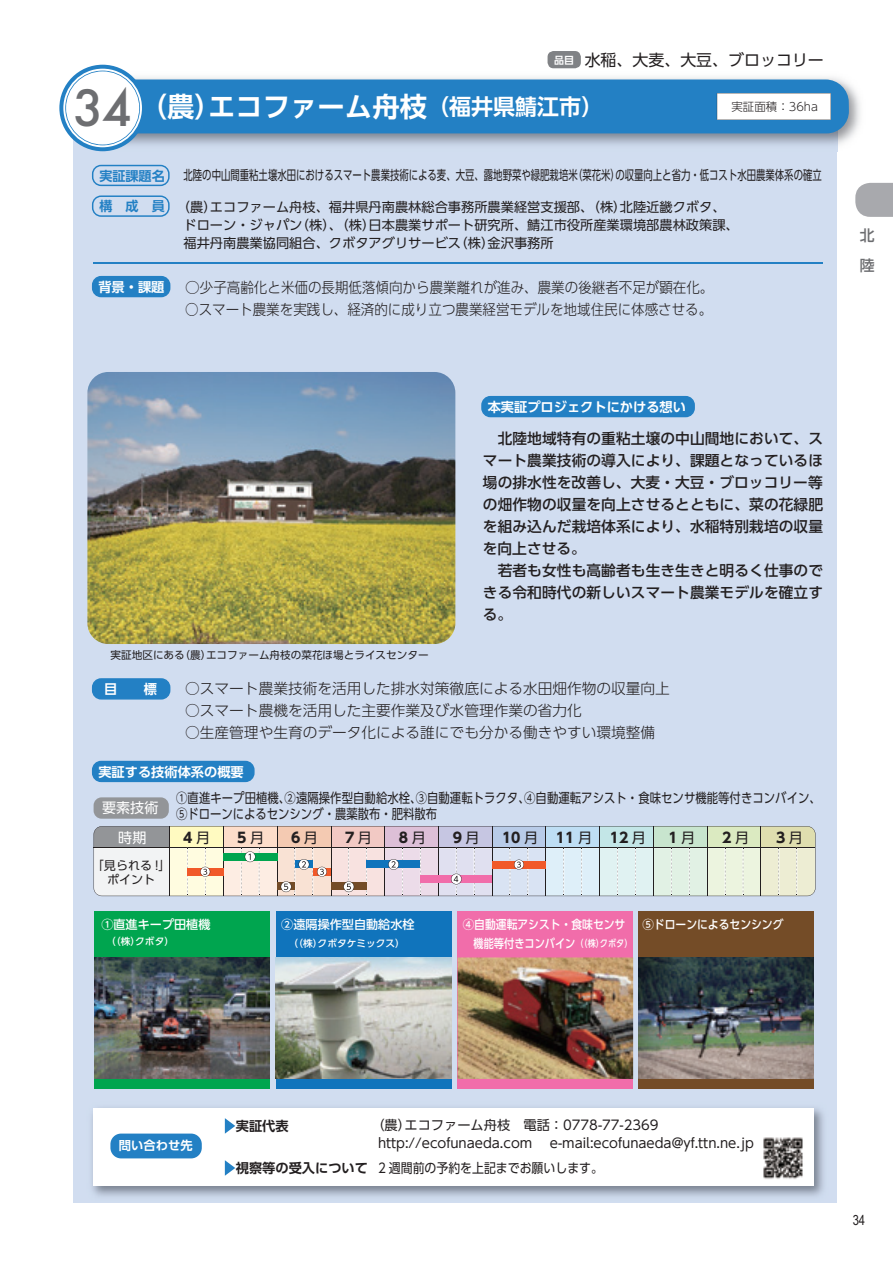
<style>
.page{position:relative;width:893px;height:1263px;background:#fff}
.page>*{position:absolute;margin:0;border:0;box-sizing:border-box;transform-origin:0 0}
.t1{font:27.3px "UD Shin Go Pro De Bold 90 pv RKSJ H";color:#fff}
.t2{font:15.9px "UD Shin Go Pro";color:#231f20}
.t3{font:500 14.85px/29.7px "UD Shin Go Pro";color:#6c6d70}
.t4{font:14.7px/22px "UD Shin Go Pro Medium 90 pv RKSJ H";letter-spacing:.005em;color:#231f20}
.t5{font:14.7px "UD Shin Go Pro Light 90 pv RKSJ H";color:#231f20}
.t6{font:14.7px "UD Shin Go Pro Light 90 pv RKSJ H";color:#231f20;scale:.92 1}
.t7{font:14.1px "UD Shin Go Pro Bold 90 pv RKSJ H";color:#231f20}
.t8{font:14.1px "UD Shin Go Pro Regular 90 pv RKSJ H";color:#fff}
.t9{font:13.8px "Arial Narrow";color:#231f20}
.t10{font:13.5px/16.2px "UD Shin Go Pro Regular 90 pv RKSJ H";letter-spacing:.005em;color:#231f20;scale:.84 1}
.t11{font:13.2px/17.5px "UD Shin Go Pro Regular 90 pv RKSJ H";color:#231f20}
.t12{font:13.2px "UD Shin Go Pro Regular 90 pv RKSJ H";color:#231f20;scale:.71 1}
.t13{font:13.2px "UD Shin Go Pro De Bold 90 pv RKSJ H";color:#fff}
.t14{font:13.2px "UD Shin Go Pro Regular 90 pv RKSJ H";color:#231f20;scale:.9 1}
.t15{font:13.2px "UD Shin Go Pro De Bold 90 pv RKSJ H";color:#2380c4}
.t16{font:13.2px "UD Shin Go Pro De Bold 90 pv RKSJ H";color:#231f20}
.t17{font:12.3px "UD Shin Go Pro De Bold 90 pv RKSJ H";color:#fff}
.t18{font:12.15px/18.1px "UD Shin Go Pro Medium 90 pv RKSJ H";color:#fff;scale:.95 1}
.t19{font:12.15px "UD Shin Go Pro Medium 90 pv RKSJ H";color:#fff}
.t20{font:12px/14.4px "UD Shin Go Pro Regular 90 pv RKSJ H";color:#231f20;text-align:center}
.t21{font:11.4px "UD Shin Go Pro Light 90 pv RKSJ H";color:#231f20}
.t22{font:10.65px "UD Shin Go Pro Regular 90 pv RKSJ H";color:#231f20}
.t23{font:9.75px "UD Shin Go Pro Medium 90 pv RKSJ H";color:#fff}
.s1{font-family:"UD Shin Go Pro De";font-weight:700;font-size:10.05px;color:#fff}
.s2{font-family:"Futura";font-weight:500;font-size:48.45px;color:#6d6e71}
.s3{font-size:22.05px}
.s4{font-family:"UD Shin Go Pro Regular 90 pv RKSJ H"}
.s5{font-size:9.75px}
.s6{color:#2380c4}
.s7{font-family:"UD Shin Go Pro De Bold 90 pv RKSJ H";color:#2380c4}
.s8{font-family:"UD Shin Go Pro De Bold 90 pv RKSJ H"}
</style>
<div class="page">
<div style="left:73px;top:102px;width:764px;height:1101px;background:#d1ddf0"></div>
<div style="left:94px;top:911px;width:175px;height:178px;background:#00a54f"></div>
<svg style="left:94px;top:826px;width:667px;height:70px;background:#dadbd7"></svg>
<hr style="left:438px;top:826px;width:1px;height:70px;background:#231f20">
<hr style="left:707px;top:826px;width:1px;height:70px;background:#231f20">
<hr style="left:385px;top:826px;width:1px;height:70px;background:#231f20">
<hr style="left:653px;top:826px;width:1px;height:70px;background:#231f20">
<hr style="left:331px;top:826px;width:1px;height:70px;background:#231f20">
<hr style="left:600px;top:826px;width:1px;height:70px;background:#231f20">
<hr style="left:277px;top:826px;width:1px;height:70px;background:#231f20">
<hr style="left:546px;top:826px;width:1px;height:70px;background:#231f20">
<hr style="left:223px;top:826px;width:1px;height:70px;background:#231f20">
<hr style="left:492px;top:826px;width:1px;height:70px;background:#231f20">
<hr style="left:170px;top:826px;width:1px;height:70px;background:#231f20">
<svg style="left:725px;top:848px;width:1px;height:47px"></svg>
<svg style="left:671px;top:848px;width:1px;height:47px"></svg>
<svg style="left:617px;top:848px;width:1px;height:47px"></svg>
<svg style="left:564px;top:848px;width:1px;height:47px"></svg>
<svg style="left:187px;top:848px;width:1px;height:47px"></svg>
<svg style="left:474px;top:848px;width:1px;height:47px"></svg>
<svg style="left:761px;top:826px;width:54px;height:70px;background:#e3e3c4"></svg>
<svg style="left:743px;top:848px;width:1px;height:47px"></svg>
<svg style="left:420px;top:848px;width:1px;height:47px"></svg>
<svg style="left:689px;top:848px;width:1px;height:47px"></svg>
<svg style="left:366px;top:848px;width:1px;height:47px"></svg>
<svg style="left:635px;top:848px;width:1px;height:47px"></svg>
<svg style="left:582px;top:848px;width:1px;height:47px"></svg>
<div style="left:223px;top:853px;width:54px;height:8px;background:#00a54f"></div>
<svg style="left:241px;top:848px;width:19px;height:47px"></svg>
<div style="left:367px;top:860px;width:53px;height:8px;background:#1074bc"></div>
<svg style="left:388px;top:848px;width:15px;height:47px"></svg>
<svg style="left:277px;top:882px;width:4px;height:8px"></svg>
<div style="left:331px;top:882px;width:36px;height:8px;background:#744c27"></div>
<svg style="left:343px;top:848px;width:11px;height:47px"></svg>
<div style="left:94px;top:797px;width:75px;height:22px;background:#939598;border-radius:8px"></div>
<div style="left:458px;top:911px;width:175px;height:178px;background:#f16daa"></div>
<div style="left:276px;top:911px;width:175px;height:178px;background:#1074bc"></div>
<div style="left:638px;top:911px;width:176px;height:178px;background:#744c27"></div>
<img style="left:638px;top:957px;width:176px;height:122px">
<img style="left:77px;top:70px;width:783px;height:82px">
<img style="left:77px;top:131px;width:760px;height:21px">
<div style="left:86px;top:80px;width:763px;height:53px;background:#2380c4;border-radius:23px"></div>
<svg style="left:59px;top:65px;width:87px;height:86px"></svg>
<svg style="left:63px;top:69px;width:79px;height:78px"></svg>
<svg style="left:65px;top:71px;width:75px;height:74px"></svg>
<div style="left:66px;top:71px;width:73px;height:74px;background:#fff;border-radius:50%"></div>
<svg style="left:717px;top:93px;width:114px;height:27px;background:#f8f8f8"></svg>
<svg style="left:92px;top:165px;width:78px;height:21px"></svg>
<svg style="left:92px;top:195px;width:78px;height:22px"></svg>
<div style="left:92px;top:276px;width:78px;height:21px;background:#2380c4"></div>
<div style="left:92px;top:761px;width:163px;height:21px;background:#2380c4"></div>
<svg style="left:92px;top:678px;width:78px;height:21px;background:#2b84c6"></svg>
<div style="left:481px;top:396px;width:214px;height:21px;background:#2380c4"></div>
<img style="left:91px;top:1107px;width:733px;height:90px">
<div style="left:94px;top:1109px;width:720px;height:77px;background:#fff"></div>
<svg style="left:224px;top:1118px;width:12px;height:16px"></svg>
<svg style="left:224px;top:1160px;width:11px;height:16px"></svg>
<svg style="left:110px;top:1133px;width:92px;height:25px;background:#3288c8"></svg>
<hr style="left:94px;top:262px;width:729px;height:2px;background:#2380c4">
<div style="left:420px;top:875px;width:72px;height:7px;background:#f16daa"></div>
<svg style="left:451px;top:848px;width:11px;height:47px"></svg>
<div style="left:492px;top:861px;width:54px;height:7px;background:#f15929"></div>
<svg style="left:510px;top:848px;width:19px;height:47px"></svg>
<div style="left:313px;top:868px;width:18px;height:7px;background:#f15929"></div>
<svg style="left:281px;top:848px;width:46px;height:47px;background:#e7d5cb"></svg>
<div style="left:187px;top:868px;width:37px;height:7px;background:#f15929"></div>
<svg style="left:200px;top:848px;width:10px;height:47px"></svg>
<img style="left:94px;top:957px;width:175px;height:122px">
<img style="left:633px;top:957px;width:1px;height:122px">
<img style="left:458px;top:957px;width:175px;height:122px">
<img style="left:276px;top:957px;width:175px;height:122px">
<img style="left:87px;top:372px;width:368px;height:272px">
<img style="left:763px;top:1137px;width:40px;height:42px">
<svg style="left:855px;top:183px;width:38px;height:34px"></svg>
<div style="left:548px;top:51px;width:33px;height:17px;background:#808285;border-radius:6px"></div>
<p class="t2" style="left:554px;top:47px;width:271px"><span class="s1">品目</span> 水稲、大麦、大豆、ブロッコリー</p>
<h1 class="t1" style="left:74px;top:85px;width:531px"><span class="s2">34</span> （農）エコファーム舟枝<span class="s3">（福井県鯖江市）</span></h1>
<p class="t21" style="left:731px;top:97px;width:88px">実証面積：36ha</p>
<p class="t15" style="left:99px;top:165px;width:67px">実証課題名</p>
<p class="t12" style="left:184px;top:164px;width:900px">北陸の中山間重粘土壌水田におけるスマート農業技術による麦、大豆、露地野菜や緑肥栽培米（菜花米）の収量向上と省力・低コスト水田農業体系の確立</p>
<p class="t11" style="left:184px;top:198px;width:557px;text-indent:-7px">（農）エコファーム舟枝、福井県丹南農林総合事務所農業経営支援部、（株）北陸近畿クボタ、ドローン・ジャパン（株）、（株）日本農業サポート研究所、鯖江市役所産業環境部農林政策課、福井丹南農業協同組合、クボタアグリサービス（株）金沢事務所</p>
<p class="t15" style="left:99px;top:195px;width:67px">構　成　員</p>
<p class="t13" style="left:98px;top:276px;width:68px">背景・課題</p>
<p class="t5" style="left:185px;top:275px;width:530px">○少子高齢化と米価の長期低落傾向から農業離れが進み、農業の後継者不足が顕在化。</p>
<p class="t6" style="left:185px;top:297px;width:574px">○スマート農業を実践し、経済的に成り立つ農業経営モデルを地域住民に体感させる。</p>
<p class="t13" style="left:488px;top:396px;width:200px">本実証プロジェクトにかける想い</p>
<p class="t4" style="left:483px;top:427px;width:342px">　北陸地域特有の重粘土壌の中山間地において、スマート農業技術の導入により、課題となっているほ場の排水性を改善し、大麦・大豆・ブロッコリー等の畑作物の収量を向上させるとともに、菜の花緑肥を組み込んだ栽培体系により、水稲特別栽培の収量を向上させる。<br>　若者も女性も高齢者も生き生きと明るく仕事のできる令和時代の新しいスマート農業モデルを確立する。</p>
<p class="t22" style="left:111px;top:646px;width:320px">実証地区にある（農）エコファーム舟枝の菜花ほ場とライスセンター</p>
<p class="t13" style="left:104px;top:678px;width:54px">目　　標</p>
<p class="t5" style="left:185px;top:676px;width:501px">○スマート農業技術を活用した排水対策徹底による水田畑作物の収量向上　</p>
<p class="t5" style="left:185px;top:698px;width:398px">○スマート農機を活用した主要作業及び水管理作業の省力化</p>
<p class="t5" style="left:185px;top:720px;width:472px">○生産管理や生育のデータ化による誰にでも分かる働きやすい環境整備</p>
<p class="t13" style="left:98px;top:761px;width:147px">実証する技術体系の概要</p>
<p class="t8" style="left:102px;top:796px;width:58px">要素技術</p>
<p class="t10" style="left:176px;top:789px;width:769px">①直進キープ田植機、②遠隔操作型自動給水栓、③自動運転トラクタ、④自動運転アシスト・食味センサ機能等付きコンバイン、<br>⑤ドローンによるセンシング・農薬散布・肥料散布</p>
<p class="t8" style="left:118px;top:826px;width:30px">時期</p>
<p class="t7" style="left:183px;top:826px;width:28px">4<span class="s4">月</span></p>
<p class="t7" style="left:237px;top:826px;width:28px">5<span class="s4">月</span></p>
<p class="t7" style="left:291px;top:826px;width:28px">6<span class="s4">月</span></p>
<p class="t7" style="left:345px;top:826px;width:28px">7 <span class="s4">月</span></p>
<p class="t7" style="left:399px;top:826px;width:28px">8 <span class="s4">月</span></p>
<p class="t7" style="left:453px;top:826px;width:28px">9<span class="s4">月</span></p>
<p class="t7" style="left:502px;top:826px;width:38px">10 <span class="s4">月</span></p>
<p class="t7" style="left:556px;top:826px;width:38px">11 <span class="s4">月</span></p>
<p class="t7" style="left:610px;top:826px;width:38px">12 <span class="s4">月</span></p>
<p class="t7" style="left:668px;top:826px;width:28px">1 <span class="s4">月</span></p>
<p class="t7" style="left:722px;top:826px;width:28px">2 <span class="s4">月</span></p>
<p class="t7" style="left:776px;top:826px;width:28px">3<span class="s4">月</span></p>
<p class="t20" style="left:92px;top:857px;width:80px">「見られる !」ポイント</p>
<p class="t19" style="left:101px;top:915px;width:111px">①直進キープ田植機</p>
<p class="t23" style="left:106px;top:934px;width:69px">（（株）クボタ）</p>
<p class="t19" style="left:281px;top:915px;width:135px">②遠隔操作型自動給水栓</p>
<p class="t18" style="left:642px;top:915px;width:150px">⑤ドローンによるセンシング</p>
<p class="t23" style="left:289px;top:935px;width:118px">（（株）クボタケミックス）</p>
<p class="t18" style="left:474px;top:915px;width:169px;text-indent:-11px">④自動運転アシスト・食味センサ機能等付きコンバイン<span class="s5">（（株）クボタ）</span></p>
<p class="t3" style="left:860px;top:220px;width:16px">北陸</p>
<p class="t17" style="left:119px;top:1135px;width:75px">問い合わせ先</p>
<p class="t16" style="left:223px;top:1115px;width:68px"><span class="s6">▶</span>実証代表</p>
<p class="t11" style="left:378px;top:1116px;width:377px;text-indent:-7px">（農）エコファーム舟枝 電話：0778-77-2369 http://ecofunaeda.com　 e-mail:ecofunaeda@yf.ttn.ne.jp</p>
<p class="t14" style="left:223px;top:1157px;width:424px"><span class="s7">▶</span><span class="s8">視察等の受入について</span> 2 週間前の予約を上記までお願いします。</p>
<p class="t9" style="left:853px;top:1210px;width:14px">34</p>
</div>
